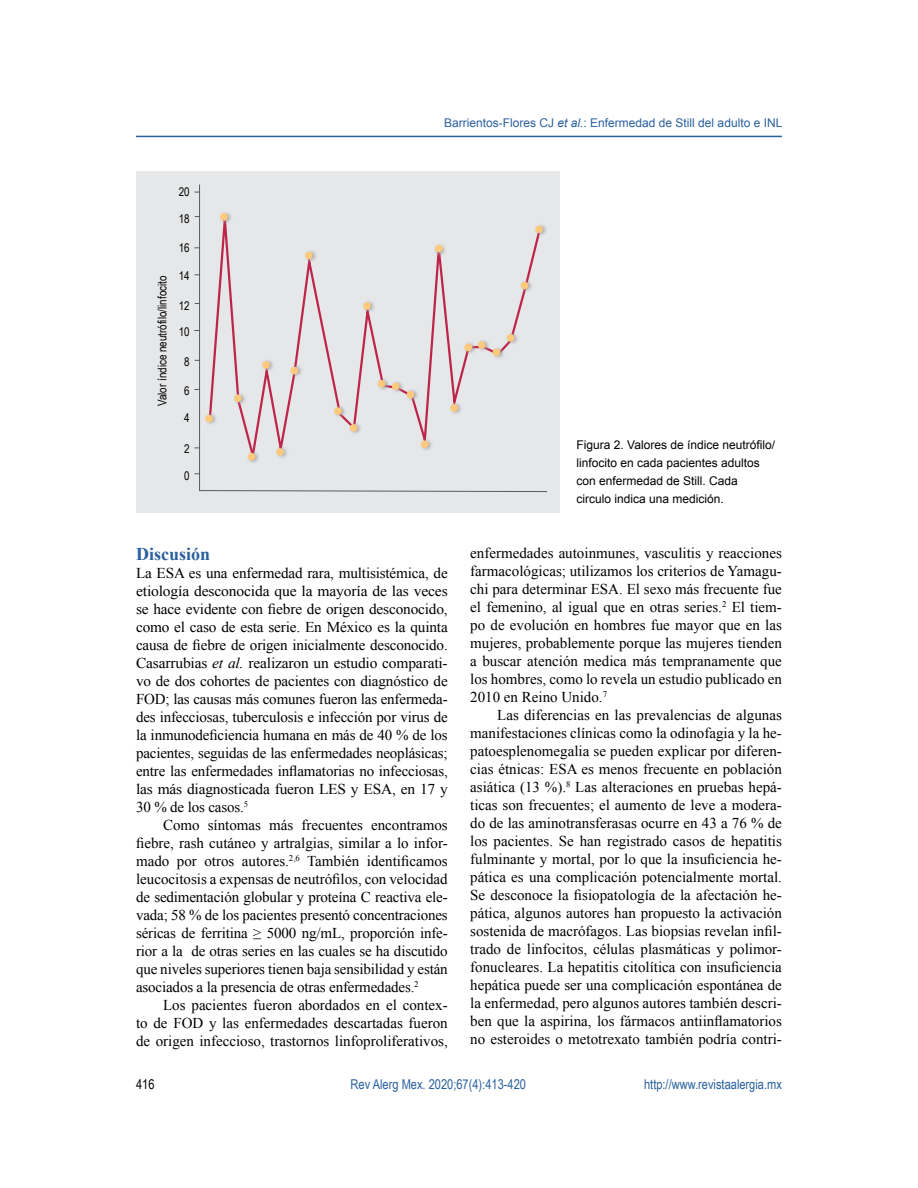
<style>
.page{position:relative;width:918px;height:1188px;background:#fff}
.page>*{position:absolute;margin:0;border:0;box-sizing:border-box;transform-origin:0 0}
.t1{font:700 18px "Times New Roman";color:#29609d}
.t2{font:15px/18px "Times New Roman";color:#000;text-align:justify}
.t3{font:13.5px "Arial Narrow";color:#29609d}
.t4{font:13.5px "Arial Narrow";color:#000}
.t5{font:12px/18px "Arial";color:#000}
.t6{font:12px "Arial";color:#29609d}
.t7{font:12px "Arial Narrow";color:#000}
.s1{font-style:italic}
</style>
<div class="page">
<hr style="left:136px;top:136px;width:646px;height:1px;background:#29609d">
<div style="left:136px;top:171px;width:424px;height:341px;background:#e6e7e8"></div>
<img style="left:194px;top:341px;width:6px;height:107px">
<img style="left:194px;top:184px;width:37px;height:91px">
<div style="left:220px;top:213px;width:8px;height:8px;background:#fec97b;border-radius:50%"></div>
<img style="left:210px;top:308px;width:29px;height:92px">
<img style="left:196px;top:400px;width:28px;height:92px">
<img style="left:224px;top:395px;width:116px;height:97px">
<div style="left:276px;top:448px;width:8px;height:8px;background:#fec97b;border-radius:50%"></div>
<img style="left:282px;top:429px;width:16px;height:40px">
<img style="left:298px;top:429px;width:42px;height:57px">
<img style="left:355px;top:364px;width:43px;height:70px">
<img style="left:369px;top:387px;width:115px;height:105px">
<img style="left:301px;top:251px;width:10px;height:62px">
<div style="left:305px;top:252px;width:8px;height:7px;background:#fec97b;border-radius:50%"></div>
<img style="left:311px;top:251px;width:69px;height:113px">
<div style="left:363px;top:302px;width:8px;height:8px;background:#fec97b;border-radius:50%"></div>
<img style="left:434px;top:244px;width:11px;height:44px">
<div style="left:435px;top:245px;width:8px;height:7px;background:#fec97b;border-radius:50%"></div>
<img style="left:430px;top:288px;width:15px;height:63px">
<img style="left:441px;top:295px;width:10px;height:56px">
<img style="left:464px;top:343px;width:45px;height:8px">
<img style="left:469px;top:288px;width:62px;height:56px">
<div style="left:521px;top:282px;width:7px;height:7px;background:#fec97b;border-radius:50%"></div>
<img style="left:520px;top:225px;width:26px;height:63px">
<div style="left:535px;top:226px;width:8px;height:7px;background:#fec97b;border-radius:50%"></div>
<img style="left:239px;top:313px;width:115px;height:116px">
<div style="left:291px;top:367px;width:7px;height:7px;background:#fec97b;border-radius:50%"></div>
<img style="left:398px;top:351px;width:106px;height:115px">
<div style="left:450px;top:404px;width:8px;height:8px;background:#fec97b;border-radius:50%"></div>
<p class="t7" style="left:153px;top:406px;width:132px;rotate:-90deg">Valor índice neutrófilo/linfocito</p>
<p class="t7" style="left:179px;top:183px;width:12px">20</p>
<p class="t7" style="left:179px;top:210px;width:12px">18</p>
<p class="t7" style="left:179px;top:239px;width:12px">16</p>
<p class="t7" style="left:179px;top:267px;width:12px">14</p>
<p class="t7" style="left:179px;top:297px;width:12px">12</p>
<p class="t7" style="left:179px;top:323px;width:12px">10</p>
<p class="t7" style="left:184px;top:353px;width:7px">8</p>
<p class="t7" style="left:184px;top:381px;width:7px">6</p>
<p class="t7" style="left:184px;top:409px;width:7px">4</p>
<p class="t7" style="left:184px;top:440px;width:7px">2</p>
<p class="t7" style="left:184px;top:467px;width:7px">0</p>
<p class="t6" style="left:444px;top:115px;width:340px">Barrientos-Flores CJ <span class="s1">et al.</span>: Enfermedad de Still del adulto e INL</p>
<p class="t5" style="left:577px;top:436px;width:200px">Figura 2. Valores de índice neutrófilo/ linfocito en cada pacientes adultos con enfermedad de Still. Cada circulo indica una medición.</p>
<p class="t1" style="left:136px;top:541px;width:76px">Discusión</p>
<p class="t2" style="left:136px;top:564px;width:313px">La ESA es una enfermedad rara, multisistémica, de etiología desconocida que la mayoría de las veces se hace evidente con fiebre de origen desconocido, como el caso de esta serie. En México es la quinta causa de fiebre de origen inicialmente desconocido.<br>Casarrubias <span class="s1">et al.</span> realizaron un estudio comparati&shy;vo de dos cohortes de pacientes con diagnóstico de FOD; las causas más comunes fueron las enfermeda&shy;des infecciosas, tuberculosis e infección por virus de la inmunodeficiencia humana en más de 40 % de los pacientes, seguidas de las enfermedades neoplásicas; entre las enfermedades inflamatorias no infecciosas, las más diagnosticada fueron LES y ESA, en 17 y 30 % de los casos.<sup>5</sup></p>
<p class="t2" style="left:136px;top:816px;width:313px;text-indent:27px">Como síntomas más frecuentes encontramos fiebre, rash cutáneo y artralgias, similar a lo infor&shy;mado por otros autores.<sup>2,6</sup> También identificamos leucocitosis a expensas de neutrófilos, con velocidad de sedimentación globular y proteína C reactiva ele&shy;vada; 58 % de los pacientes presentó concentraciones séricas de ferritina ≥ 5000 ng/mL, proporción infe&shy;rior a la de otras series en las cuales se ha discutido que niveles superiores tienen baja sensibilidad y están asociados a la presencia de otras enfermedades.<sup>2</sup></p>
<p class="t2" style="left:136px;top:996px;width:313px;text-indent:27px">Los pacientes fueron abordados en el contex&shy;to de FOD y las enfermedades descartadas fueron de origen infeccioso, trastornos linfoproliferativos,</p>
<p class="t2" style="left:470px;top:544px;width:313px">enfermedades autoinmunes, vasculitis y reacciones farmacológicas; utilizamos los criterios de Yamagu&shy;chi para determinar ESA. El sexo más frecuente fue el femenino, al igual que en otras series.<sup>2</sup> El tiem&shy;po de evolución en hombres fue mayor que en las mujeres, probablemente porque las mujeres tienden a buscar atención medica más tempranamente que los hombres, como lo revela un estudio publicado en 2010 en Reino Unido.<sup>7</sup></p>
<p class="t2" style="left:470px;top:706px;width:313px;text-indent:27px">Las diferencias en las prevalencias de algunas manifestaciones clínicas como la odinofagia y la he&shy;patoesplenomegalia se pueden explicar por diferen&shy;cias étnicas: ESA es menos frecuente en población asiática (13 %).<sup>8</sup> Las alteraciones en pruebas hepá&shy;ticas son frecuentes; el aumento de leve a modera&shy;do de las aminotransferasas ocurre en 43 a 76 % de los pacientes. Se han registrado casos de hepatitis fulminante y mortal, por lo que la insuficiencia he&shy;pática es una complicación potencialmente mortal.<br>Se desconoce la fisiopatología de la afectación he&shy;pática, algunos autores han propuesto la activación sostenida de macrófagos. Las biopsias revelan infil&shy;trado de linfocitos, células plasmáticas y polimor&shy;fonucleares. La hepatitis citolítica con insuficiencia hepática puede ser una complicación espontánea de la enfermedad, pero algunos autores también descri&shy;ben que la aspirina, los fármacos antiinflamatorios no esteroides o metotrexato también podría contri-</p>
<p class="t4" style="left:136px;top:1074px;width:20px">416</p>
<p class="t3" style="left:351px;top:1074px;width:177px">Rev Alerg Mex. 2020;67(4):413-420</p>
<p class="t3" style="left:644px;top:1075px;width:139px">http://www.revistaalergia.mx</p>
</div>
